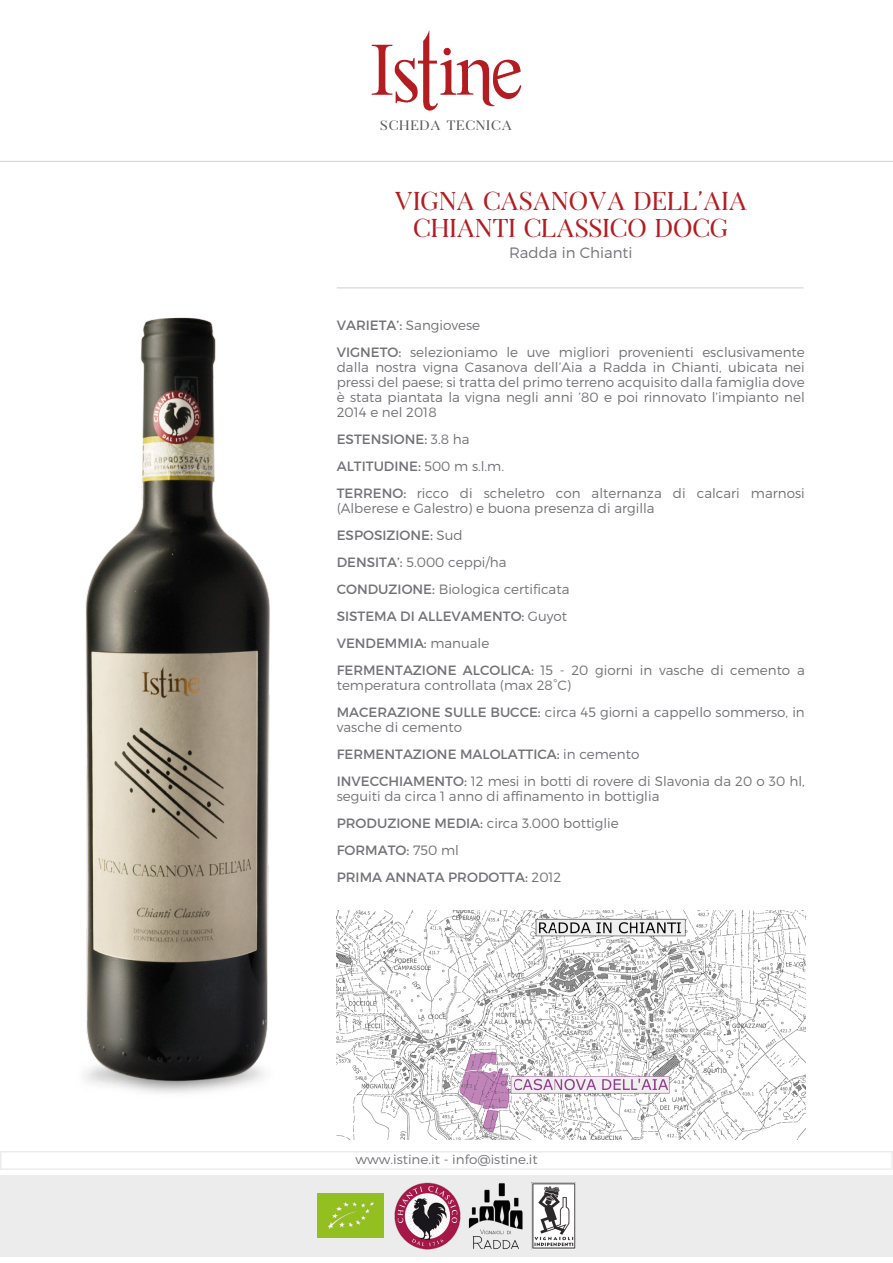
<style>
.page{position:relative;width:893px;height:1263px;background:#fff}
.page>*{position:absolute;margin:0;border:0;box-sizing:border-box;transform-origin:0 0}
.t1{font:27px/27px "Arterio Non Commercial";color:#b31d21;text-align:center}
.t2{font:300 15px "Montserrat";color:#727277}
.t3{font:14.25px "Arterio Non Commercial";letter-spacing:.05em;color:#585857;scale:1.05 1}
.t4{font:300 13.5px/27px "Montserrat";color:#727277}
.t5{font:300 12.9px "Montserrat";color:#727278;scale:1.05 1}
.s1{font-family:"Montserrat";font-weight:300}
.s2{font-weight:400}
</style>
<div class="page">
<img style="left:86px;top:317px;width:184px;height:708px">
<img style="left:86px;top:1025px;width:182px;height:4px">
<img style="left:84px;top:1029px;width:184px;height:65px">
<hr style="left:337px;top:287px;width:467px;height:1px;background:#706f6f">
<hr style="left:0;top:161px;width:893px;height:1px;background:#706f6f">
<img style="left:336px;top:910px;width:469px;height:230px">
<svg style="left:0;top:1151px;width:893px;height:19px"></svg>
<div style="left:0;top:1175px;width:893px;height:82px;background:#ececec"></div>
<img style="left:532px;top:1183px;width:44px;height:66px">
<img style="left:317px;top:1194px;width:66px;height:43px">
<img style="left:394px;top:1182px;width:67px;height:68px">
<img style="left:468px;top:1183px;width:55px;height:67px">
<svg style="left:372px;top:31px;width:149px;height:80px"></svg>
<p class="t3" style="left:380px;top:119px;width:127px">SCHEDA TECNICA</p>
<h1 class="t1" style="left:394px;top:187px;width:355px">VIGNA CASANOVA DELL<span class="s1">’</span>AIA<br>CHIANTI CLASSICO DOCG</h1>
<p class="t2" style="left:509px;top:243px;width:125px">Radda in Chianti</p>
<p class="t4" style="left:337px;top:311px;width:470px"><span class="s2">VARIETA’:</span> Sangiovese<br><span class="s2">VIGNETO:</span> selezioniamo le uve migliori provenienti esclusivamente</p>
<p class="t4" style="left:337px;top:359px;width:469px;line-height:15px;text-align:justify">dalla nostra vigna Casanova dell’Aia a Radda in Chianti, ubicata nei pressi del paese; si tratta del primo terreno acquisito dalla famiglia dove è stata piantata la vigna negli anni ’80 e poi rinnovato l’impianto nel 2014 e nel 2018</p>
<p class="t4" style="left:337px;top:425px;width:469px"><span class="s2">ESTENSIONE:</span> 3.8 ha<br><span class="s2">ALTITUDINE:</span> 500 m s.l.m.<br><span class="s2">TERRENO:</span> ricco di scheletro con alternanza di calcari marnosi</p>
<p class="t4" style="left:337px;top:494px;width:469px">(Alberese e Galestro) e buona presenza di argilla<br><span class="s2">ESPOSIZIONE:</span> Sud<br><span class="s2">DENSITA’:</span> 5.000 ceppi/ha<br><span class="s2">CONDUZIONE:</span> Biologica certificata<br><span class="s2">SISTEMA DI ALLEVAMENTO:</span> Guyot<br><span class="s2">VENDEMMIA:</span> manuale<br><span class="s2">FERMENTAZIONE ALCOLICA:</span> 15 - 20 giorni in vasche di cemento a</p>
<p class="t4" style="left:337px;top:671px;width:470px">temperatura controllata (max 28°C)<br><span class="s2">MACERAZIONE SULLE BUCCE:</span> circa 45 giorni a cappello sommerso, in</p>
<p class="t4" style="left:337px;top:713px;width:469px">vasche di cemento<br><span class="s2">FERMENTAZIONE MALOLATTICA:</span> in cemento<br><span class="s2">INVECCHIAMENTO:</span> 12 mesi in botti di rovere di Slavonia da 20 o 30 hl,</p>
<p class="t4" style="left:337px;top:782px;width:324px">seguiti da circa 1 anno di affinamento in bottiglia <span class="s2">PRODUZIONE MEDIA:</span> circa 3.000 bottiglie <span class="s2">FORMATO:</span> 750 ml<br><span class="s2">PRIMA ANNATA PRODOTTA:</span> 2012</p>
<p class="t5" style="left:355px;top:1152px;width:175px">www.istine.it - info@istine.it</p>
</div>
